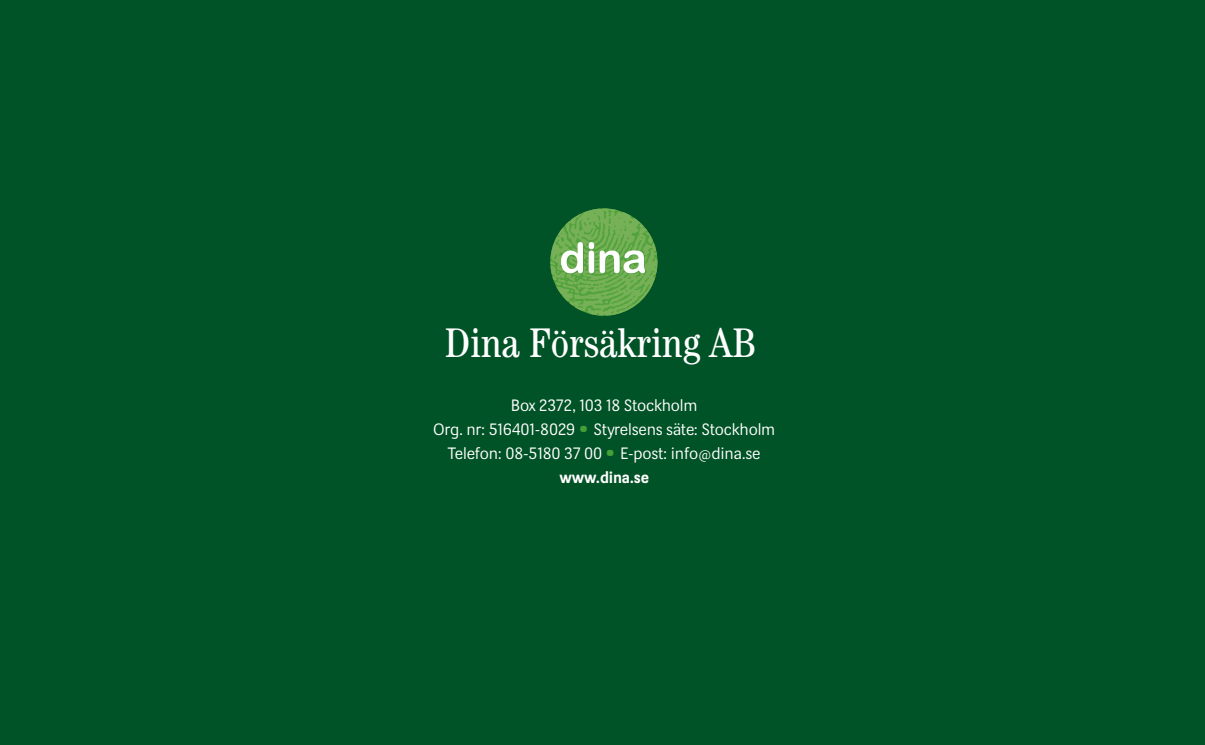
<style>
.page{position:relative;width:1205px;height:745px;background:#fff}
.page>*{position:absolute;margin:0;border:0;box-sizing:border-box;transform-origin:0 0}
.t1{font:condensed 41.5px "Century Std";color:#fff}
.Brödtext{font:16.25px "Dina";letter-spacing:-.01em;color:#fff}
.Brödtext-2{font:700 16.25px "Dina";letter-spacing:-.01em;color:#fff}
.s1{font-size:22.12px;color:#449f36}
</style>
<div class="page">
<div style="left:0;top:0;width:1205px;height:744px;background:#005326"></div>
<svg style="left:550px;top:208px;width:108px;height:108px"></svg>
<p class="t1" style="left:445px;top:317px;width:313px">Dina Försäkring AB</p>
<p class="Brödtext" style="left:511px;top:396px;width:188px">Box 2372, 103 18 Stockholm</p>
<p class="Brödtext" style="left:433px;top:419px;width:344px">Org. nr: 516401-8029 <span class="s1">•</span> Styrelsens säte: Stockholm</p>
<p class="Brödtext" style="left:448px;top:443px;width:314px">Telefon: 08-5180 37 00 <span class="s1">•</span> E-post: info@dina.se</p>
<p class="Brödtext-2" style="left:559px;top:467px;width:91px">www.dina.se</p>
</div>
